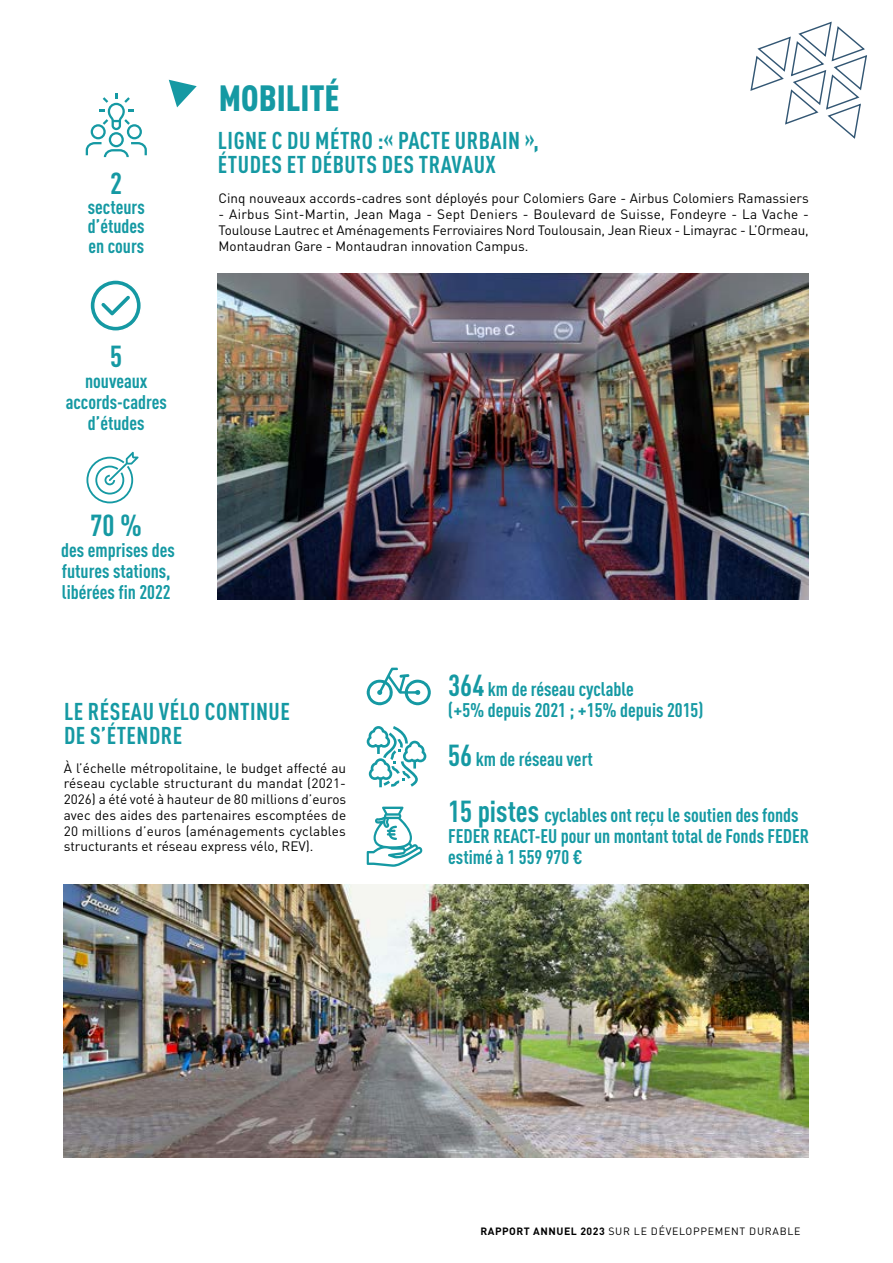
<style>
.page{position:relative;width:893px;height:1263px;background:#fff}
.page>*{position:absolute;margin:0;border:0;box-sizing:border-box;transform-origin:0 0}
.t1{font:900 condensed 36px "DIN Pro";color:#1599a3}
.t2{font:700 condensed 30px "DIN Pro";color:#1599a3}
.t3{font:700 condensed 24px/24px "DIN Pro";letter-spacing:.02em;color:#1599a3}
.t4{font:700 condensed 19.5px/21px "DIN Pro";color:#1599a3}
.t5{font:13.5px/15.8px "DIN Pro";color:#000;text-align:justify}
.t6{font:10.5px "DIN Pro";letter-spacing:.07em;color:#000}
.s1{font-size:30px}
.s2{font-weight:700}
</style>
<div class="page">
<svg style="left:750px;top:21px;width:117px;height:118px"></svg>
<svg style="left:367px;top:668px;width:64px;height:37px"></svg>
<img style="left:218px;top:274px;width:590px;height:325px">
<img style="left:64px;top:885px;width:745px;height:272px">
<svg style="left:367px;top:726px;width:59px;height:61px"></svg>
<svg style="left:90px;top:280px;width:51px;height:51px"></svg>
<svg style="left:86px;top:94px;width:61px;height:63px"></svg>
<svg style="left:86px;top:452px;width:53px;height:51px"></svg>
<svg style="left:169px;top:80px;width:28px;height:27px"></svg>
<svg style="left:367px;top:807px;width:55px;height:60px"></svg>
<h2 class="t2" style="left:110px;top:161px;width:14px">2</h2>
<h3 class="t4" style="left:88px;top:195px;width:58px;line-height:19.5px;text-align:justify">secteurs d’études en cours</h3>
<h2 class="t2" style="left:110px;top:334px;width:14px">5</h2>
<h3 class="t4" style="left:66px;top:369px;width:103px;text-align:center">nouveaux accords-cadres d’études</h3>
<h2 class="t2" style="left:91px;top:503px;width:53px">70%</h2>
<h3 class="t4" style="left:61px;top:538px;width:115px">des emprises des futures stations, libérées fin 2022</h3>
<h1 class="t1" style="left:219px;top:70px;width:122px">MOBILITÉ</h1>
<h3 class="t3" style="left:218px;top:126px;width:323px">LIGNE C DU MÉTRO :« PACTE URBAIN »,<br>ÉTUDES ET DÉBUTS DES TRAVAUX</h3>
<p class="t5" style="left:219px;top:189px;width:592px">Cinq nouveaux accords-cadres sont déployés pour Colomiers Gare - Airbus Colomiers Ramassiers</p>
<p class="t5" style="left:219px;top:205px;width:592px">- Airbus Sint-Martin, Jean Maga - Sept Deniers - Boulevard de Suisse, Fondeyre - La Vache - Toulouse Lautrec et Aménagements Ferroviaires Nord Toulousain, Jean Rieux - Limayrac - L’Ormeau, Montaudran Gare - Montaudran innovation Campus.</p>
<h3 class="t3" style="left:64px;top:697px;width:227px">LE RÉSEAU VÉLO CONTINUE<br>DE S’ÉTENDRE</h3>
<p class="t5" style="left:64px;top:759px;width:284px">À l’échelle métropolitaine, le budget affecté au réseau cyclable structurant du mandat (2021- 2026) a été voté à hauteur de 80 millions d’euros avec des aides des partenaires escomptées de 20 millions d’euros (aménagements cyclables structurants et réseau express vélo, REV).</p>
<h3 class="t4" style="left:448px;top:677px;width:257px"><span class="s1">364</span> km de réseau cyclable<br>(+5% depuis 2021 ; +15% depuis 2015)</h3>
<h3 class="t4" style="left:448px;top:747px;width:146px"><span class="s1">56</span> km de réseau vert</h3>
<h3 class="t4" style="left:448px;top:802px;width:362px"><span class="s1">15 pistes</span> cyclables ont reçu le soutien des fonds<br>FEDER REACT-EU pour un montant total de Fonds FEDER estimé à 1 559 970 €</h3>
<p class="t6" style="left:480px;top:1223px;width:322px"><span class="s2">RAPPORT ANNUEL 2023</span> SUR LE DÉVELOPPEMENT DURABLE</p>
</div>
